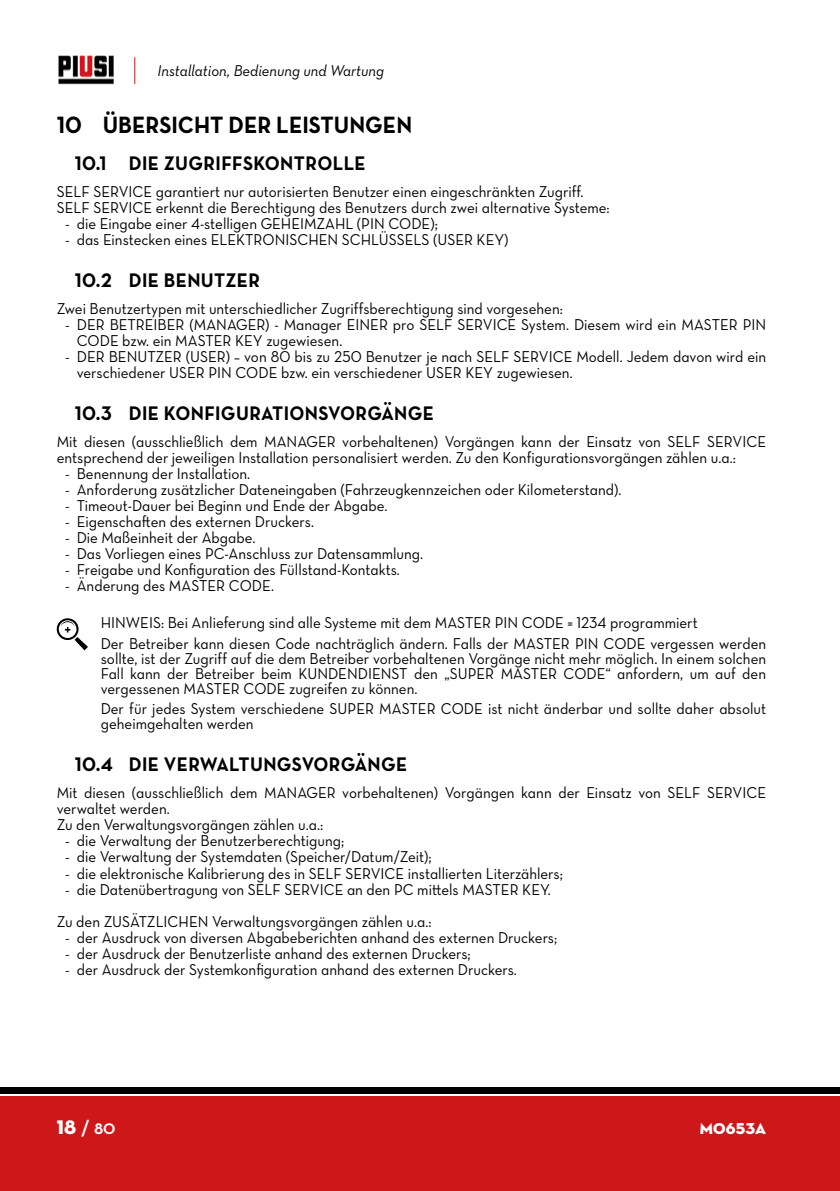
<style>
.page{position:relative;width:840px;height:1191px;background:#fff}
.page>*{position:absolute;margin:0;border:0;box-sizing:border-box;transform-origin:0 0}
.t1{font:24px "Neutraface Text Bold Alt";color:#000;scale:.94 1}
.t2{font:20px "Neutraface Text Bold Alt";letter-spacing:.02em;color:#000;scale:.94 1}
.t3{font:700 20px "Neutraface Display";color:#fff}
.t4{font:16px/16px "Neutraface Text Book Alt";color:#000;scale:.94 1}
.t5{font:16px "Neutraface Text Book Italic Alt";color:#000;scale:.94 1}
.t6{font:16px "Neutraface Display Titling";letter-spacing:.01em;color:#fff}
.s1{font-family:"Minion Pro"}
.s2{font-family:"Neutraface Display Titling";font-weight:400}
</style>
<div class="page">
<img style="left:58px;top:55px;width:56px;height:30px">
<div style="left:0;top:1096px;width:839px;height:95px;background:#cd1719"></div>
<div style="left:0;top:1087px;width:839px;height:6px;background:#000"></div>
<svg style="left:134px;top:57px;width:1px;height:27px"></svg>
<svg style="left:57px;top:618px;width:31px;height:32px"></svg>
<p class="t5" style="left:157px;top:61px;width:242px">Installation, Bedienung und Wartung</p>
<h1 class="t1" style="left:57px;top:109px;width:379px">10 ÜBERSICHT DER LEISTUNGEN</h1>
<p class="t2" style="left:75px;top:150px;width:311px">10.1 DIE ZUGRIFFSKONTROLLE</p>
<p class="t4" style="left:57px;top:183px;width:589px">SELF SERVICE garantiert nur autorisierten Benutzer einen eingeschränkten Zugriff.<br>SELF SERVICE erkennt die Berechtigung des Benutzers durch zwei alternative Systeme:</p>
<p class="t4" style="left:65px;top:215px;width:398px"><span class="s1">-</span> die Eingabe einer 4-stelligen GEHEIMZAHL (PIN CODE);</p>
<p class="t4" style="left:65px;top:231px;width:473px"><span class="s1">-</span> das Einstecken eines ELEKTRONISCHEN SCHLÜSSELS (USER KEY)</p>
<p class="t2" style="left:75px;top:267px;width:198px">10.2 DIE BENUTZER</p>
<p class="t4" style="left:57px;top:300px;width:539px">Zwei Benutzertypen mit unterschiedlicher Zugriffsberechtigung sind vorgesehen:</p>
<p class="t4" style="left:77px;top:316px;width:734px;text-indent:-12px"><span class="s1">-</span> DER BETREIBER (MANAGER) - Manager EINER pro SELF SERVICE System. Diesem wird ein MASTER PIN<br>CODE bzw. ein MASTER KEY zugewiesen.</p>
<p class="t4" style="left:77px;top:348px;width:734px;text-indent:-12px"><span class="s1">-</span> DER BENUTZER (USER) – von 80 bis zu 250 Benutzer je nach SELF SERVICE Modell. Jedem davon wird ein verschiedener USER PIN CODE bzw. ein verschiedener USER KEY zugewiesen.</p>
<p class="t2" style="left:75px;top:400px;width:383px">10.3 DIE KONFIGURATIONSVORGÄNGE</p>
<p class="t4" style="left:57px;top:433px;width:755px">Mit diesen (ausschließlich dem MANAGER vorbehaltenen) Vorgängen kann der Einsatz von SELF SERVICE entsprechend der jeweiligen Installation personalisiert werden. Zu den Konfigurationsvorgängen zählen u.a.:</p>
<p class="t4" style="left:65px;top:465px;width:199px"><span class="s1">-</span> Benennung der Installation.</p>
<p class="t4" style="left:65px;top:481px;width:593px"><span class="s1">-</span> Anforderung zusätzlicher Dateneingaben (Fahrzeugkennzeichen oder Kilometerstand).</p>
<p class="t4" style="left:65px;top:497px;width:344px"><span class="s1">-</span> Timeout-Dauer bei Beginn und Ende der Abgabe.</p>
<p class="t4" style="left:65px;top:513px;width:266px"><span class="s1">-</span> Eigenschaften des externen Druckers.</p>
<p class="t4" style="left:65px;top:529px;width:204px"><span class="s1">-</span> Die Maßeinheit der Abgabe.</p>
<p class="t4" style="left:65px;top:545px;width:383px"><span class="s1">-</span> Das Vorliegen eines PC-Anschluss zur Datensammlung.</p>
<p class="t4" style="left:65px;top:561px;width:358px"><span class="s1">-</span> Freigabe und Konfiguration des Füllstand-Kontakts.</p>
<p class="t4" style="left:65px;top:577px;width:224px"><span class="s1">-</span> Änderung des MASTER CODE.</p>
<p class="t4" style="left:101px;top:612px;width:709px;line-height:20.6px">HINWEIS: Bei Anlieferung sind alle Systeme mit dem MASTER PIN CODE = 1234 programmiert<br>Der Betreiber kann diesen Code nachträglich ändern. Falls der MASTER PIN CODE vergessen werden</p>
<p class="t4" style="left:101px;top:650px;width:709px;line-height:15px;text-align:justify">sollte, ist der Zugriff auf die dem Betreiber vorbehaltenen Vorgänge nicht mehr möglich. In einem solchen Fall kann der Betreiber beim KUNDENDIENST den „SUPER MASTER CODE“ anfordern, um auf den vergessenen MASTER CODE zugreifen zu können.</p>
<p class="t4" style="left:101px;top:701px;width:709px;line-height:15px">Der für jedes System verschiedene SUPER MASTER CODE ist nicht änderbar und sollte daher absolut geheimgehalten werden</p>
<p class="t2" style="left:75px;top:751px;width:355px">10.4 DIE VERWALTUNGSVORGÄNGE</p>
<p class="t4" style="left:57px;top:785px;width:755px">Mit diesen (ausschließlich dem MANAGER vorbehaltenen) Vorgängen kann der Einsatz von SELF SERVICE verwaltet werden.<br>Zu den Verwaltungsvorgängen zählen u.a.:</p>
<p class="t4" style="left:65px;top:833px;width:299px"><span class="s1">-</span> die Verwaltung der Benutzerberechtigung;</p>
<p class="t4" style="left:65px;top:849px;width:391px"><span class="s1">-</span> die Verwaltung der Systemdaten (Speicher/Datum/Zeit);</p>
<p class="t4" style="left:65px;top:865px;width:531px"><span class="s1">-</span> die elektronische Kalibrierung des in SELF SERVICE installierten Literzählers;</p>
<p class="t4" style="left:57px;top:873px;width:526px;line-height:32px;text-indent:8px"><span class="s1">-</span> die Datenübertragung von SELF SERVICE an den PC mittels MASTER KEY.<br>Zu den ZUSÄTZLICHEN Verwaltungsvorgängen zählen u.a.:</p>
<p class="t4" style="left:65px;top:929px;width:525px"><span class="s1">-</span> der Ausdruck von diversen Abgabeberichten anhand des externen Druckers;</p>
<p class="t4" style="left:65px;top:945px;width:433px"><span class="s1">-</span> der Ausdruck der Benutzerliste anhand des externen Druckers;</p>
<p class="t4" style="left:65px;top:961px;width:482px"><span class="s1">-</span> der Ausdruck der Systemkonfiguration anhand des externen Druckers.</p>
<p class="t3" style="left:57px;top:1116px;width:60px"><span class="s2">18</span> / 80</p>
<p class="t6" style="left:699px;top:1118px;width:68px">M0653A</p>
</div>
